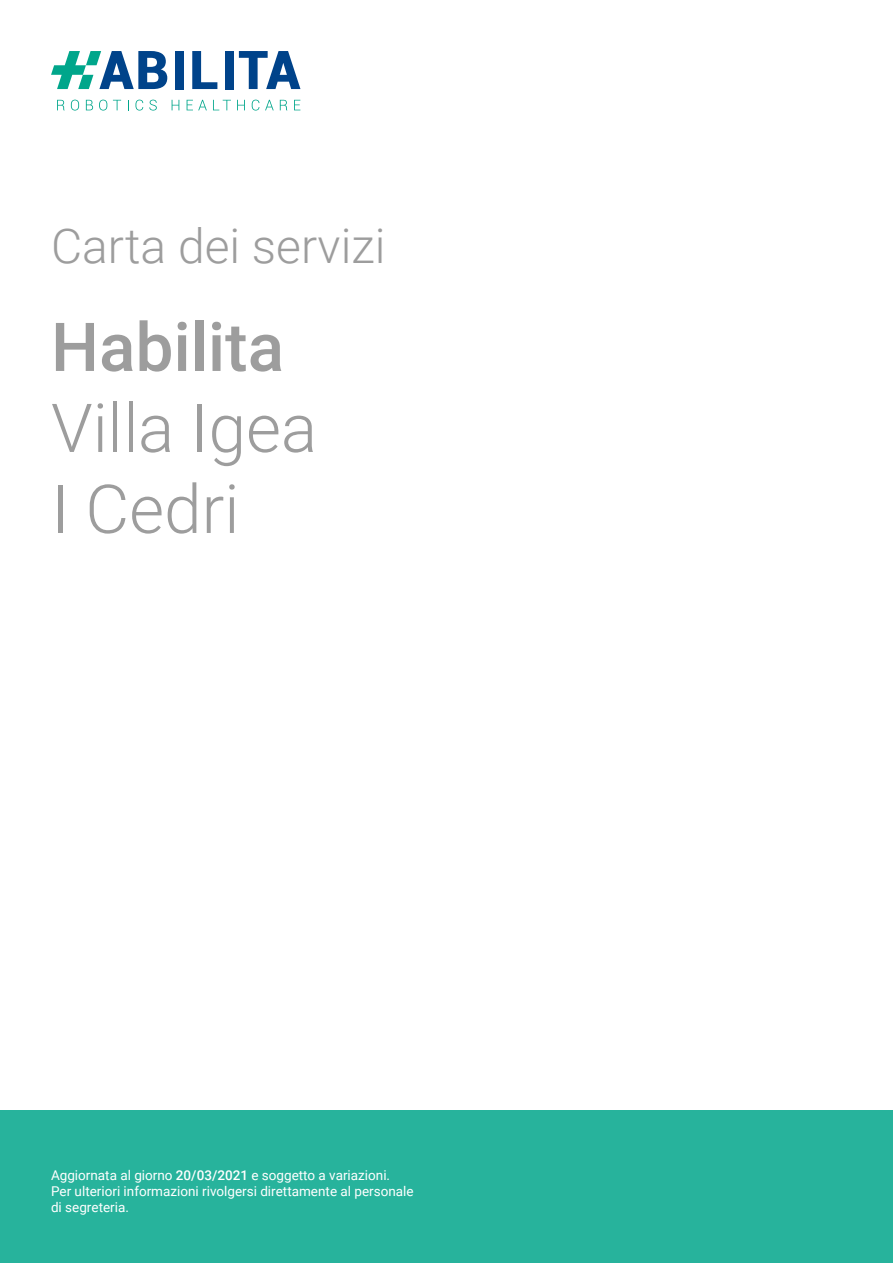
<style>
.page{position:relative;width:893px;height:1263px;background:#fff}
.page>*{position:absolute;margin:0;border:0;box-sizing:border-box;transform-origin:0 0}
.t1{font:300 67.5px/81px "Roboto";color:#9d9d9d}
.t2{font:500 67.5px "Roboto";color:#9d9d9d}
.t3{font:300 48px "Roboto";color:#9d9d9d}
.t4{font:13.5px/16.2px "Roboto";color:#fff}
.s1{font-weight:500}
</style>
<div class="page">
<div style="left:0;top:1110px;width:893px;height:153px;background:#27b39c"></div>
<div style="left:175px;top:51px;width:9px;height:38px;background:#00438a"></div>
<svg style="left:192px;top:51px;width:25px;height:38px"></svg>
<div style="left:225px;top:51px;width:8px;height:38px;background:#00438a"></div>
<svg style="left:239px;top:51px;width:61px;height:38px"></svg>
<svg style="left:51px;top:51px;width:116px;height:38px"></svg>
<svg style="left:57px;top:100px;width:8px;height:10px"></svg>
<svg style="left:71px;top:100px;width:8px;height:11px"></svg>
<svg style="left:86px;top:100px;width:7px;height:10px"></svg>
<svg style="left:99px;top:100px;width:8px;height:11px"></svg>
<svg style="left:113px;top:100px;width:8px;height:10px"></svg>
<svg style="left:135px;top:100px;width:8px;height:11px"></svg>
<svg style="left:149px;top:100px;width:8px;height:11px"></svg>
<svg style="left:172px;top:100px;width:7px;height:10px"></svg>
<svg style="left:187px;top:100px;width:20px;height:10px"></svg>
<svg style="left:213px;top:100px;width:18px;height:10px"></svg>
<svg style="left:237px;top:100px;width:8px;height:10px"></svg>
<svg style="left:252px;top:100px;width:7px;height:11px"></svg>
<svg style="left:265px;top:100px;width:9px;height:10px"></svg>
<svg style="left:280px;top:100px;width:7px;height:10px"></svg>
<svg style="left:294px;top:100px;width:6px;height:10px"></svg>
<h2 class="t3" style="left:51px;top:212px;width:336px">Carta dei servizi</h2>
<h1 class="t2" style="left:51px;top:300px;width:235px">Habilita</h1>
<h1 class="t1" style="left:51px;top:385px;width:268px">Villa Igea<br>I Cedri</h1>
<p class="t4" style="left:51px;top:1166px;width:364px">Aggiornata al giorno <span class="s1">20/03/2021</span> e soggetto a variazioni.<br>Per ulteriori informazioni rivolgersi direttamente al personale di segreteria.</p>
</div>
